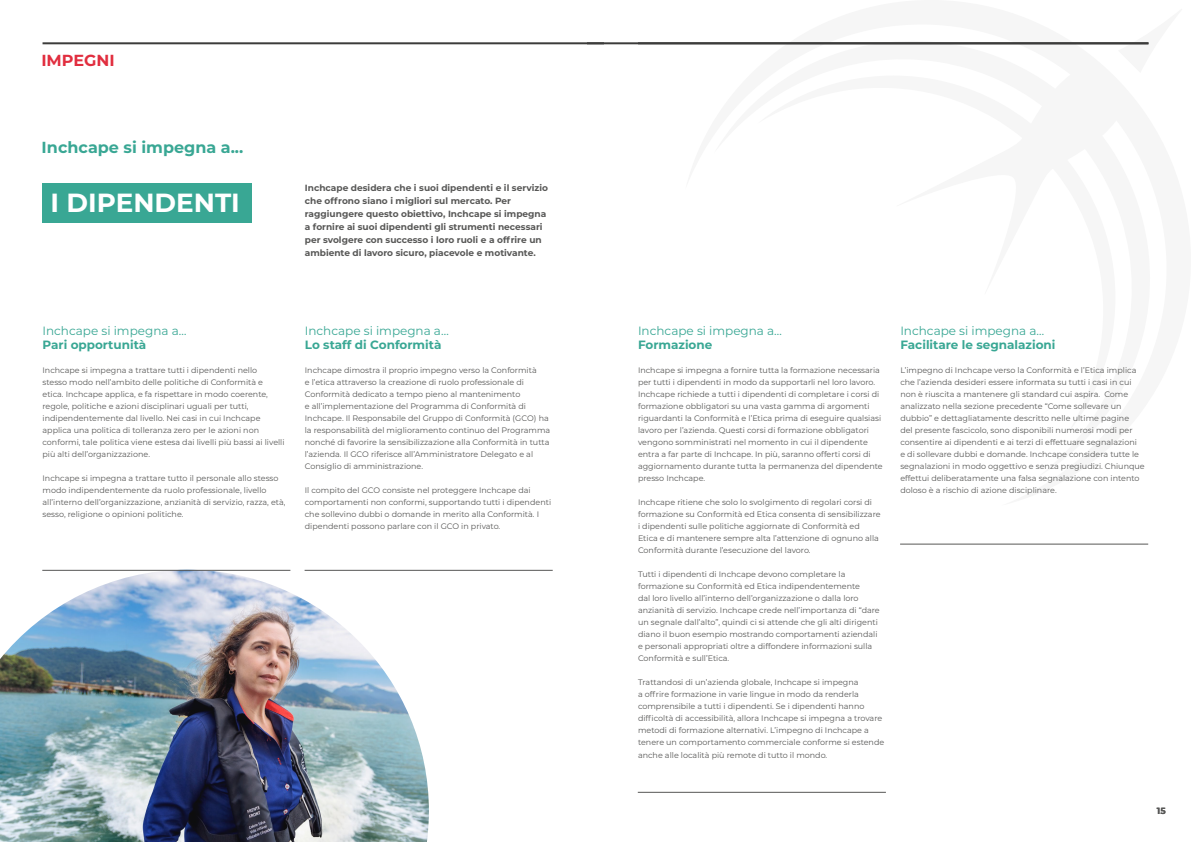
<style>
.page{position:relative;width:1191px;height:842px;background:#fff}
.page>*{position:absolute;margin:0;border:0;box-sizing:border-box;transform-origin:0 0}
.t1{font:700 26.2px "Montserrat";color:#fff}
.t2{font:700 16px "Montserrat";color:#39a794}
.t3{font:700 16px "Montserrat";color:#e12e3f}
.t4{font:12px "Montserrat";color:#39a794}
.t5{font:700 12px "Montserrat";color:#39a794}
.t6{font:700 9px/13px "Montserrat";color:#575756}
.t7{font:8px/12px "Montserrat";color:#575756}
</style>
<div class="page">
<svg style="left:1118px;top:42px;width:31px;height:3px"></svg>
<img style="left:0;top:570px;width:429px;height:272px">
<hr style="left:43px;top:42px;width:561px;height:2px;background:#3c3c3b">
<hr style="left:587px;top:42px;width:561px;height:2px;background:#3c3c3b">
<div style="left:43px;top:183px;width:209px;height:40px;background:#39a794"></div>
<hr style="left:42px;top:570px;width:248px;height:1px;background:#575756">
<hr style="left:304px;top:570px;width:249px;height:1px;background:#575756">
<hr style="left:638px;top:792px;width:248px;height:1px;background:#575756">
<hr style="left:900px;top:544px;width:248px;height:1px;background:#575756">
<h2 class="t3" style="left:41px;top:48px;width:75px">IMPEGNI</h2>
<h2 class="t2" style="left:42px;top:136px;width:203px">Inchcape si impegna a...</h2>
<h1 class="t1" style="left:51px;top:184px;width:191px">I DIPENDENTI</h1>
<p class="t6" style="left:305px;top:181px;width:245px">Inchcape desidera che i suoi dipendenti e il servizio che offrono siano i migliori sul mercato. Per raggiungere questo obiettivo, Inchcape si impegna a fornire ai suoi dipendenti gli strumenti necessari per svolgere con successo i loro ruoli e a offrire un ambiente di lavoro sicuro, piacevole e motivante.</p>
<h3 class="t4" style="left:43px;top:322px;width:145px">Inchcape si impegna a…</h3>
<h3 class="t5" style="left:43px;top:336px;width:105px">Pari opportunità</h3>
<p class="t7" style="left:43px;top:364px;width:244px">Inchcape si impegna a trattare tutti i dipendenti nello<br>stesso modo nell’ambito delle politiche di Conformità e etica. Inchcape applica, e fa rispettare in modo coerente, regole, politiche e azioni disciplinari uguali per tutti, indipendentemente dal livello. Nei casi in cui Inchcape applica una politica di tolleranza zero per le azioni non conformi, tale politica viene estesa dai livelli più bassi ai livelli più alti dell’organizzazione.</p>
<p class="t7" style="left:43px;top:472px;width:244px">Inchcape si impegna a trattare tutto il personale allo stesso modo indipendentemente da ruolo professionale, livello all’interno dell’organizzazione, anzianità di servizio, razza, età, sesso, religione o opinioni politiche.</p>
<h3 class="t4" style="left:305px;top:322px;width:145px">Inchcape si impegna a…</h3>
<h3 class="t5" style="left:305px;top:336px;width:138px">Lo staff di Conformità</h3>
<p class="t7" style="left:305px;top:364px;width:247px">Inchcape dimostra il proprio impegno verso la Conformità<br>e l’etica attraverso la creazione di ruolo professionale di Conformità dedicato a tempo pieno al mantenimento<br>e all’implementazione del Programma di Conformità di Inchcape. Il Responsabile del Gruppo di Conformità (GCO) ha la responsabilità del miglioramento continuo del Programma nonché di favorire la sensibilizzazione alla Conformità in tutta l’azienda. Il GCO riferisce all’Amministratore Delegato e al Consiglio di amministrazione.</p>
<p class="t7" style="left:305px;top:484px;width:248px">Il compito del GCO consiste nel proteggere Inchcape dai comportamenti non conformi, supportando tutti i dipendenti che sollevino dubbi o domande in merito alla Conformità. I dipendenti possono parlare con il GCO in privato.</p>
<h3 class="t4" style="left:638px;top:322px;width:145px">Inchcape si impegna a…</h3>
<h3 class="t5" style="left:638px;top:336px;width:76px">Formazione</h3>
<p class="t7" style="left:638px;top:364px;width:246px">Inchcape si impegna a fornire tutta la formazione necessaria per tutti i dipendenti in modo da supportarli nel loro lavoro.<br>Inchcape richiede a tutti i dipendenti di completare i corsi di formazione obbligatori su una vasta gamma di argomenti riguardanti la Conformità e l’Etica prima di eseguire qualsiasi lavoro per l’azienda. Questi corsi di formazione obbligatori vengono somministrati nel momento in cui il dipendente entra a far parte di Inchcape. In più, saranno offerti corsi di aggiornamento durante tutta la permanenza del dipendente presso Inchcape.</p>
<p class="t7" style="left:638px;top:496px;width:244px">Inchcape ritiene che solo lo svolgimento di regolari corsi di formazione su Conformità ed Etica consenta di sensibilizzare i dipendenti sulle politiche aggiornate di Conformità ed Etica e di mantenere sempre alta l’attenzione di ognuno alla Conformità durante l’esecuzione del lavoro.</p>
<p class="t7" style="left:638px;top:568px;width:243px">Tutti i dipendenti di Inchcape devono completare la formazione su Conformità ed Etica indipendentemente<br>dal loro livello all’interno dell’organizzazione o dalla loro anzianità di servizio. Inchcape crede nell’importanza di “dare un segnale dall’alto”, quindi ci si attende che gli alti dirigenti diano il buon esempio mostrando comportamenti aziendali e personali appropriati oltre a diffondere informazioni sulla Conformità e sull’Etica.</p>
<p class="t7" style="left:638px;top:676px;width:248px">Trattandosi di un’azienda globale, Inchcape si impegna<br>a offrire formazione in varie lingue in modo da renderla comprensibile a tutti i dipendenti. Se i dipendenti hanno difficoltà di accessibilità, allora Inchcape si impegna a trovare metodi di formazione alternativi. L’impegno di Inchcape a tenere un comportamento commerciale conforme si estende anche alle località più remote di tutto il mondo.</p>
<h3 class="t4" style="left:900px;top:322px;width:145px">Inchcape si impegna a…</h3>
<h3 class="t5" style="left:900px;top:336px;width:157px">Facilitare le segnalazioni</h3>
<p class="t7" style="left:900px;top:364px;width:246px">L’impegno di Inchcape verso la Conformità e l’Etica implica che l’azienda desideri essere informata su tutti i casi in cui non è riuscita a mantenere gli standard cui aspira. Come analizzato nella sezione precedente “Come sollevare un dubbio” e dettagliatamente descritto nelle ultime pagine<br>del presente fascicolo, sono disponibili numerosi modi per consentire ai dipendenti e ai terzi di effettuare segnalazioni<br>e di sollevare dubbi e domande. Inchcape considera tutte le segnalazioni in modo oggettivo e senza pregiudizi. Chiunque effettui deliberatamente una falsa segnalazione con intento doloso è a rischio di azione disciplinare.</p>
<p class="t6" style="left:1157px;top:803px;width:10px">15</p>
</div>
